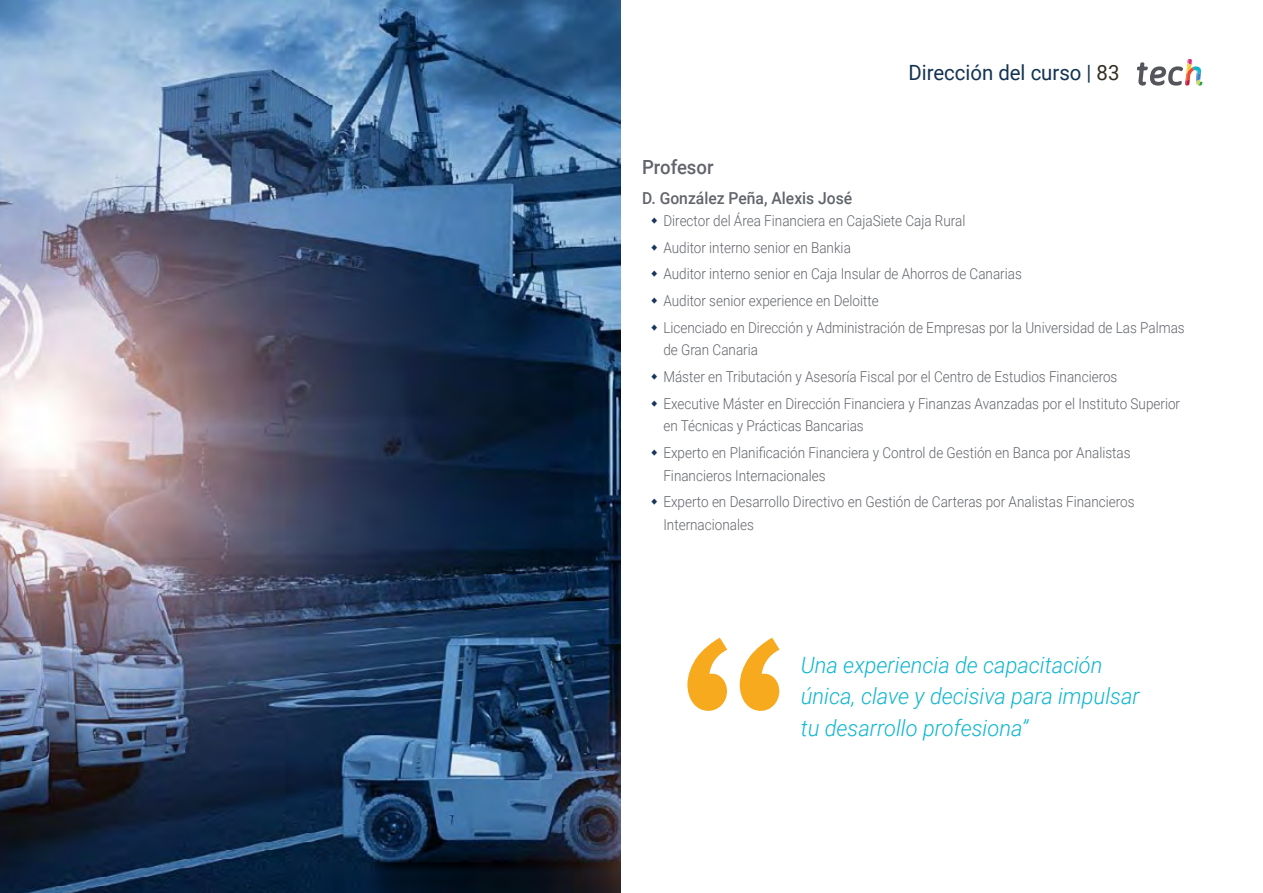
<style>
.page{position:relative;width:1263px;height:893px;background:#fff}
.page>*{position:absolute;margin:0;border:0;box-sizing:border-box;transform-origin:0 0}
.t1{font:italic 300 22.5px/31.5px "Roboto";color:#0fb6cf}
.t2{font:21px "Roboto";color:#123352}
.t3{font:500 19.5px "Roboto";color:#61646a;scale:.95 1}
.t4{font:500 16.5px "Roboto";color:#61646a;scale:.95 1}
.t5{font:300 15px/26.7px "Roboto";color:#61646a;scale:.9 1}
.s1{color:#312e20}
</style>
<div class="page">
<img style="left:0;top:0;width:621px;height:893px">
<svg style="left:687px;top:638px;width:92px;height:73px"></svg>
<svg style="left:1137px;top:59px;width:65px;height:27px"></svg>
<h2 class="t2" style="left:908px;top:57px;width:213px">Dirección del curso | <span class="s1">83</span></h2>
<h3 class="t3" style="left:642px;top:154px;width:77px">Profesor</h3>
<p class="t4" style="left:642px;top:186px;width:223px">D. González Peña, Alexis José</p>
<p class="t5" style="left:663px;top:207px;width:581px">Director del Área Financiera en CajaSiete Caja Rural<br>Auditor interno senior en Bankia<br>Auditor interno senior en Caja Insular de Ahorros de Canarias<br>Auditor senior experience en Deloitte<br>Licenciado en Dirección y Administración de Empresas por la Universidad de Las Palmas</p>
<p class="t5" style="left:663px;top:336px;width:576px">de Gran Canaria<br>Máster en Tributación y Asesoría Fiscal por el Centro de Estudios Financieros<br>Executive Máster en Dirección Financiera y Finanzas Avanzadas por el Instituto Superior</p>
<p class="t5" style="left:663px;top:412px;width:521px">en Técnicas y Prácticas Bancarias<br>Experto en Planificación Financiera y Control de Gestión en Banca por Analistas</p>
<p class="t5" style="left:663px;top:461px;width:525px">Financieros Internacionales<br>Experto en Desarrollo Directivo en Gestión de Carteras por Analistas Financieros</p>
<p class="t5" style="left:663px;top:511px;width:102px">Internacionales</p>
<h1 class="t1" style="left:801px;top:648px;width:340px">Una experiencia de capacitación única, clave y decisiva para impulsar tu desarrollo profesiona”</h1>
</div>
